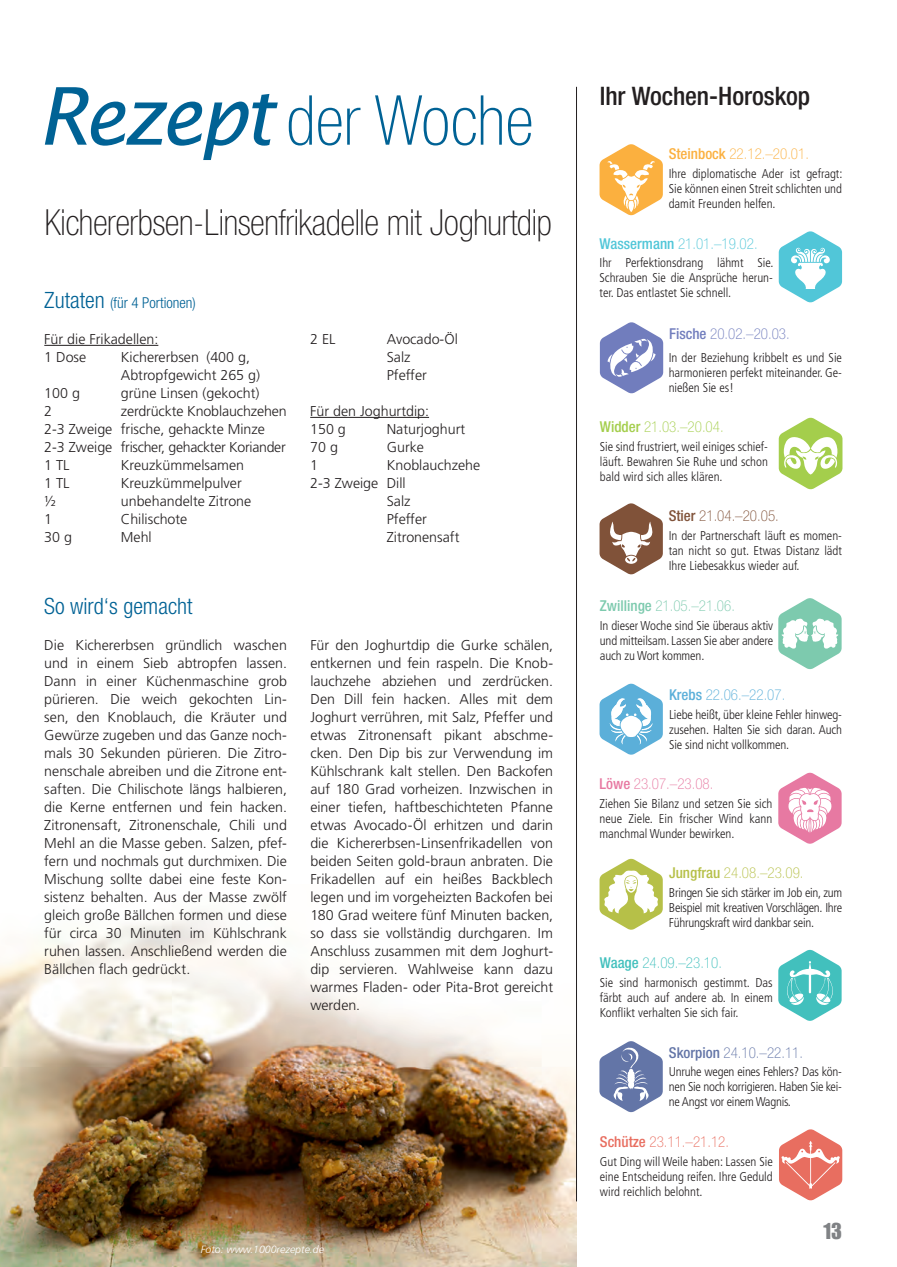
<style>
.page{position:relative;width:897px;height:1267px;background:#fff}
.page>*{position:absolute;margin:0;border:0;box-sizing:border-box;transform-origin:0 0}
.Headline_46pt__Stand{font:100 condensed 69px "Helvetica Neue LT Std";color:#006295}
.Subline_Rezept{font:100 condensed 36px "Helvetica Neue LT Std";letter-spacing:-.01em;color:#231f20}
.Dachzeile__Standard{font:500 condensed 25.5px "Helvetica Neue LT Std";letter-spacing:-.005em;color:#231f20}
.Zwischenüberschrift{font:300 condensed 22.5px "Helvetica Neue LT Std";color:#006295}
.t1{font:22.5px "Impact LT Std";color:#808285}
.Headline_Sternzeiche{font:100 condensed 15px "Helvetica Neue LT Std";color:#51c6d8}
.Headline_Sternzeiche-2{font:100 condensed 15px "Helvetica Neue LT Std";color:#fbb03f}
.Headline_Sternzeiche-3{font:100 condensed 15px "Helvetica Neue LT Std";color:#7dcaae}
.Zwischenüberschrift-2{font:300 condensed 15px "Helvetica Neue LT Std";color:#006295}
.Headline_Sternzeiche-4{font:100 condensed 15px "Helvetica Neue LT Std";color:#6375a7}
.Headline_Sternzeiche-5{font:100 condensed 15px "Helvetica Neue LT Std";color:#b6c048}
.Headline_Sternzeiche-6{font:100 condensed 15px "Helvetica Neue LT Std";color:#e86e60}
.Headline_Sternzeiche-7{font:100 condensed 15px "Helvetica Neue LT Std";color:#a4ce4c}
.Headline_Sternzeiche-8{font:100 condensed 15px "Helvetica Neue LT Std";color:#717dbd}
.Headline_Sternzeiche-9{font:100 condensed 15px "Helvetica Neue LT Std";color:#805239}
.Headline_Sternzeiche-10{font:100 condensed 15px "Helvetica Neue LT Std";color:#42c0bd}
.Headline_Sternzeiche-11{font:100 condensed 15px "Helvetica Neue LT Std";color:#5bafd9}
.Headline_Sternzeiche-12{font:100 condensed 15px "Helvetica Neue LT Std";color:#e779a2}
.Fließtext__ohne_Abst{font:300 14.25px/18px "Frutiger LT Std";color:#231f20;text-align:justify}
.Zutaten{font:300 14.25px "Frutiger LT Std";color:#231f20}
.Zutaten-2{font:300 14.25px "Frutiger LT Std";letter-spacing:-.02em;color:#231f20}
.Fließtext{font:300 condensed 12.75px/15px "Frutiger LT Std";color:#231f20;text-align:justify}
.Fotonachweis{font:italic 300 10.5px "Frutiger LT Std";color:#fff}
.s1{font-family:"Lucida Sans";font-weight:400;font-style:italic;font-stretch:normal;font-size:79.5px}
.s2{font-size:22.5px}
.s3{font-weight:500}
</style>
<div class="page">
<img style="left:0;top:913px;width:576px;height:353px">
<hr style="left:576px;top:87px;width:1px;height:1114px;background:#231f20">
<svg style="left:599px;top:144px;width:63px;height:71px"></svg>
<svg style="left:778px;top:231px;width:63px;height:72px"></svg>
<svg style="left:599px;top:322px;width:64px;height:71px"></svg>
<svg style="left:778px;top:417px;width:64px;height:72px"></svg>
<svg style="left:599px;top:503px;width:63px;height:71px"></svg>
<svg style="left:778px;top:598px;width:63px;height:71px"></svg>
<svg style="left:599px;top:683px;width:63px;height:72px"></svg>
<svg style="left:778px;top:772px;width:63px;height:72px"></svg>
<svg style="left:599px;top:858px;width:63px;height:72px"></svg>
<svg style="left:778px;top:949px;width:63px;height:72px"></svg>
<svg style="left:599px;top:1041px;width:63px;height:71px"></svg>
<svg style="left:779px;top:1129px;width:63px;height:71px"></svg>
<hr style="left:44px;top:345px;width:114px;height:1px;background:#231f20">
<hr style="left:310px;top:417px;width:119px;height:1px;background:#231f20">
<p class="Headline_46pt__Stand" style="left:37px;top:82px;width:497px"><span class="s1">Rezept</span> der Woche</p>
<p class="Subline_Rezept" style="left:44px;top:202px;width:509px">Kichererbsen-Linsenfrikadelle mit Joghurtdip</p>
<p class="Zwischenüberschrift-2" style="left:44px;top:294px;width:153px"><span class="s2">Zutaten</span> (für 4 Portionen)</p>
<p class="Zutaten" style="left:44px;top:331px;width:116px">Für die Frikadellen:</p>
<p class="Zutaten" style="left:44px;top:349px;width:43px">1 Dose</p>
<p class="Zutaten" style="left:121px;top:349px;width:131px">Kichererbsen (400 g,</p>
<p class="Zutaten" style="left:121px;top:367px;width:141px">Abtropfgewicht 265 g)</p>
<p class="Zutaten" style="left:44px;top:385px;width:37px">100 g</p>
<p class="Zutaten" style="left:121px;top:385px;width:140px">grüne Linsen (gekocht)</p>
<p class="Zutaten" style="left:44px;top:403px;width:9px">2</p>
<p class="Zutaten" style="left:121px;top:403px;width:167px">zerdrückte Knoblauchzehen</p>
<p class="Zutaten" style="left:44px;top:421px;width:222px">2-3 Zweige frische, gehackte Minze</p>
<p class="Zutaten-2" style="left:44px;top:439px;width:243px">2-3 Zweige frischer, gehackter Koriander</p>
<p class="Zutaten" style="left:44px;top:457px;width:27px">1 TL</p>
<p class="Zutaten" style="left:121px;top:457px;width:125px">Kreuzkümmelsamen</p>
<p class="Zutaten" style="left:44px;top:475px;width:27px">1 TL</p>
<p class="Zutaten" style="left:121px;top:475px;width:122px">Kreuzkümmelpulver</p>
<p class="Zutaten" style="left:44px;top:493px;width:13px">½</p>
<p class="Zutaten" style="left:121px;top:493px;width:132px">unbehandelte Zitrone</p>
<p class="Zutaten" style="left:44px;top:511px;width:9px">1</p>
<p class="Zutaten" style="left:121px;top:511px;width:68px">Chilischote</p>
<p class="Zutaten" style="left:44px;top:529px;width:29px">30 g</p>
<p class="Zutaten" style="left:121px;top:529px;width:32px">Mehl</p>
<p class="Zutaten" style="left:310px;top:331px;width:27px">2 EL</p>
<p class="Zutaten" style="left:387px;top:331px;width:72px">Avocado-Öl</p>
<p class="Zutaten" style="left:387px;top:349px;width:25px">Salz</p>
<p class="Zutaten" style="left:387px;top:367px;width:42px">Pfeffer</p>
<p class="Zutaten" style="left:310px;top:403px;width:120px">Für den Joghurtdip:</p>
<p class="Zutaten" style="left:310px;top:421px;width:37px">150 g</p>
<p class="Zutaten" style="left:387px;top:421px;width:80px">Naturjoghurt</p>
<p class="Zutaten" style="left:310px;top:439px;width:29px">70 g</p>
<p class="Zutaten" style="left:387px;top:439px;width:39px">Gurke</p>
<p class="Zutaten" style="left:310px;top:457px;width:9px">1</p>
<p class="Zutaten" style="left:387px;top:457px;width:95px">Knoblauchzehe</p>
<p class="Zutaten" style="left:310px;top:475px;width:97px">2-3 Zweige Dill</p>
<p class="Zutaten" style="left:387px;top:493px;width:25px">Salz</p>
<p class="Zutaten" style="left:387px;top:511px;width:42px">Pfeffer</p>
<p class="Zutaten" style="left:387px;top:529px;width:74px">Zitronensaft</p>
<p class="Zwischenüberschrift" style="left:44px;top:593px;width:150px">So wird‘s gemacht</p>
<p class="Fließtext__ohne_Abst" style="left:44px;top:636px;width:244px">Die Kichererbsen gründlich waschen und in einem Sieb abtropfen lassen.<br>Dann in einer Küchenmaschine grob pürieren. Die weich gekochten Lin&shy;sen, den Knoblauch, die Kräuter und Gewürze zugeben und das Ganze noch&shy;mals 30 Sekunden pürieren. Die Zitro&shy;nenschale abreiben und die Zitrone ent&shy;saften. Die Chilischote längs halbieren, die Kerne entfernen und fein hacken.<br>Zitronensaft, Zitronenschale, Chili und Mehl an die Masse geben. Salzen, pfef&shy;fern und nochmals gut durchmixen. Die Mischung sollte dabei eine feste Kon&shy;sistenz behalten. Aus der Masse zwölf gleich große Bällchen formen und diese für circa 30 Minuten im Kühlschrank ruhen lassen. Anschließend werden die Bällchen flach gedrückt.</p>
<p class="Fließtext__ohne_Abst" style="left:310px;top:636px;width:244px">Für den Joghurtdip die Gurke schälen, entkernen und fein raspeln. Die Knob&shy;lauchzehe abziehen und zerdrücken.<br>Den Dill fein hacken. Alles mit dem Joghurt verrühren, mit Salz, Pfeffer und etwas Zitronensaft pikant abschme&shy;cken. Den Dip bis zur Verwendung im Kühlschrank kalt stellen. Den Backofen auf 180 Grad vorheizen. Inzwischen in einer tiefen, haftbeschichteten Pfanne etwas Avocado-Öl erhitzen und darin die Kichererbsen-Linsenfrikadellen von beiden Seiten gold-braun anbraten. Die Frikadellen auf ein heißes Backblech legen und im vorgeheizten Backofen bei 180 Grad weitere fünf Minuten backen, so dass sie vollständig durchgaren. Im Anschluss zusammen mit dem Joghurt&shy;dip servieren. Wahlweise kann dazu warmes Fladen- oder Pita-Brot gereicht werden.</p>
<p class="Fotonachweis" style="left:201px;top:1242px;width:124px">Foto: www.1000rezepte.de</p>
<p class="Dachzeile__Standard" style="left:599px;top:81px;width:212px">Ihr Wochen-Horoskop</p>
<p class="Headline_Sternzeiche-2" style="left:668px;top:145px;width:142px"><span class="s3">Steinbock</span> 22.12.–20.01.</p>
<p class="Fließtext" style="left:668px;top:166px;width:175px">Ihre diplomatische Ader ist gefragt:<br>Sie können einen Streit schlichten und damit Freunden helfen.</p>
<p class="Headline_Sternzeiche" style="left:599px;top:235px;width:159px"><span class="s3">Wassermann</span> 21.01.–19.02.</p>
<p class="Fließtext" style="left:599px;top:256px;width:175px">Ihr Perfektionsdrang lähmt Sie.<br>Schrauben Sie die Ansprüche herun&shy;ter. Das entlastet Sie schnell.</p>
<p class="Headline_Sternzeiche-8" style="left:669px;top:325px;width:122px"><span class="s3">Fische</span> 20.02.–20.03.</p>
<p class="Fließtext" style="left:668px;top:350px;width:175px">In der Beziehung kribbelt es und Sie harmonieren perfekt miteinander. Ge&shy;nießen Sie es!</p>
<p class="Headline_Sternzeiche-7" style="left:599px;top:418px;width:125px"><span class="s3">Widder</span> 21.03.–20.04.</p>
<p class="Fließtext" style="left:599px;top:439px;width:170px">Sie sind frustriert, weil einiges schief&shy;läuft. Bewahren Sie Ruhe und schon bald wird sich alles klären.</p>
<p class="Headline_Sternzeiche-9" style="left:668px;top:507px;width:112px"><span class="s3">Stier</span> 21.04.–20.05.</p>
<p class="Fließtext" style="left:668px;top:528px;width:175px">In der Partnerschaft läuft es momen&shy;tan nicht so gut. Etwas Distanz lädt Ihre Liebesakkus wieder auf.</p>
<p class="Headline_Sternzeiche-3" style="left:599px;top:597px;width:137px"><span class="s3">Zwillinge</span> 21.05.–21.06.</p>
<p class="Fließtext" style="left:599px;top:618px;width:175px">In dieser Woche sind Sie überaus aktiv und mitteilsam. Lassen Sie aber andere auch zu Wort kommen.</p>
<p class="Headline_Sternzeiche-11" style="left:669px;top:686px;width:118px"><span class="s3">Krebs</span> 22.06.–22.07.</p>
<p class="Fließtext" style="left:669px;top:707px;width:174px">Liebe heißt, über kleine Fehler hinweg&shy;zusehen. Halten Sie sich daran. Auch Sie sind nicht vollkommen.</p>
<p class="Headline_Sternzeiche-12" style="left:599px;top:775px;width:115px"><span class="s3">Löwe</span> 23.07.–23.08.</p>
<p class="Fließtext" style="left:599px;top:796px;width:174px">Ziehen Sie Bilanz und setzen Sie sich neue Ziele. Ein frischer Wind kann manchmal Wunder bewirken.</p>
<p class="Headline_Sternzeiche-5" style="left:669px;top:864px;width:136px"><span class="s3">Jungfrau</span> 24.08.–23.09.</p>
<p class="Fließtext" style="left:668px;top:885px;width:175px">Bringen Sie sich stärker im Job ein, zum Beispiel mit kreativen Vorschlägen. Ihre Führungskraft wird dankbar sein.</p>
<p class="Headline_Sternzeiche-10" style="left:599px;top:954px;width:123px"><span class="s3">Waage</span> 24.09.–23.10.</p>
<p class="Fließtext" style="left:599px;top:975px;width:174px">Sie sind harmonisch gestimmt. Das färbt auch auf andere ab. In einem Konflikt verhalten Sie sich fair.</p>
<p class="Headline_Sternzeiche-4" style="left:668px;top:1043px;width:136px"><span class="s3">Skorpion</span> 24.10.–22.11.</p>
<p class="Fließtext" style="left:668px;top:1064px;width:174px">Unruhe wegen eines Fehlers? Das kön&shy;nen Sie noch korrigieren. Haben Sie kei&shy;ne Angst vor einem Wagnis.</p>
<p class="Headline_Sternzeiche-6" style="left:599px;top:1133px;width:131px"><span class="s3">Schütze</span> 23.11.–21.12.</p>
<p class="Fließtext" style="left:599px;top:1153px;width:174px">Gut Ding will Weile haben: Lassen Sie eine Entscheidung reifen. Ihre Geduld wird reichlich belohnt.</p>
<h3 class="t1" style="left:822px;top:1218px;width:21px">13</h3>
</div>
